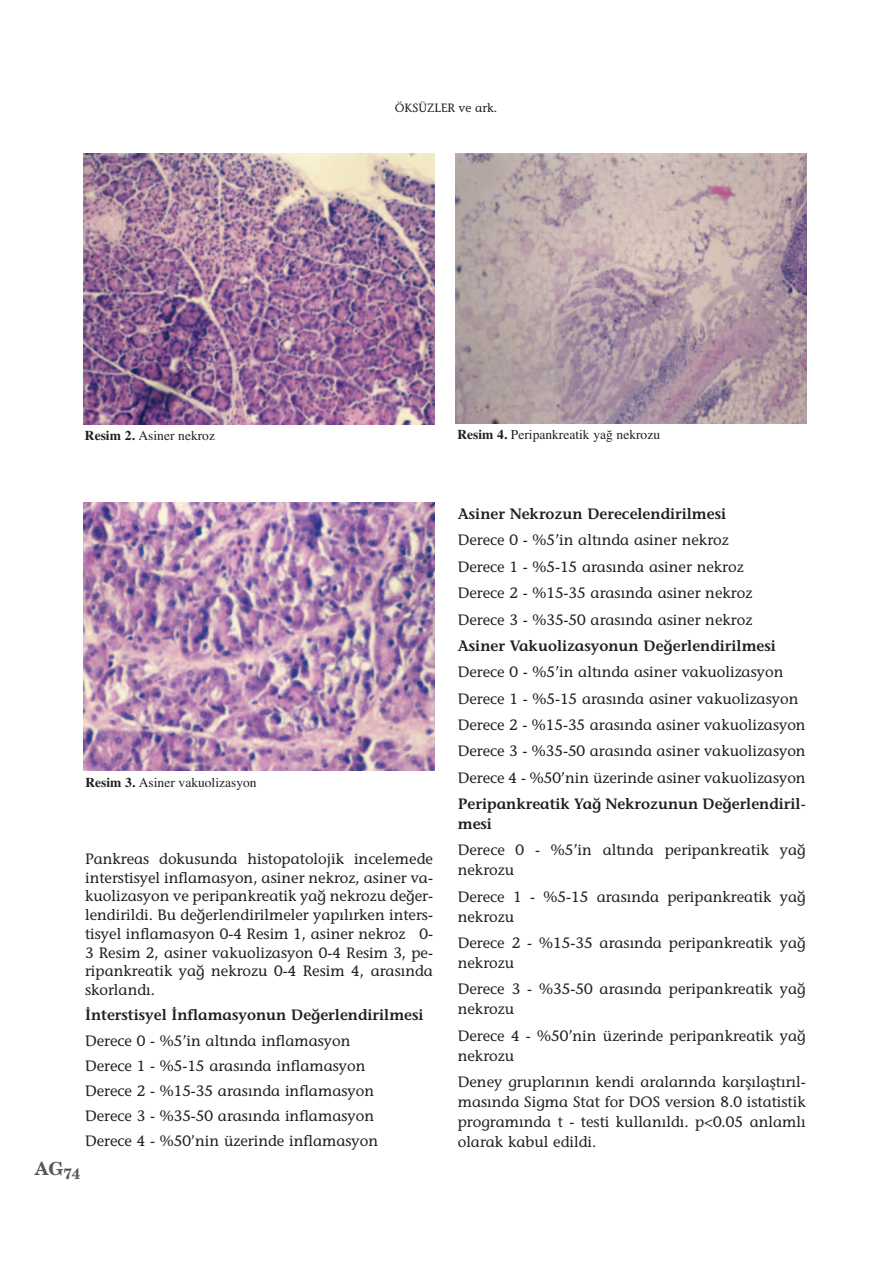
<style>
.page{position:relative;width:893px;height:1263px;background:#fff}
.page>*{position:absolute;margin:0;border:0;box-sizing:border-box;transform-origin:0 0}
.t1{font:700 18px "New Century Schlbk TR";color:#57585a}
.t2{font:15px/20px "Stone Informal";color:#231f20}
.t3{font:600 15px/20px "Stone Informal";color:#231f20}
.t4{font:13.5px "Times TR Plain";color:#231f20}
.t5{font:12px "Stone Informal";color:#231f20}
.s1{font-family:"Times TR Bold"}
</style>
<div class="page">
<img style="left:84px;top:153px;width:350px;height:271px">
<img style="left:84px;top:503px;width:351px;height:268px">
<img style="left:456px;top:153px;width:350px;height:271px">
<p class="t4" style="left:85px;top:431px;width:131px"><span class="s1">Resim 2.</span> Asiner nekroz</p>
<p class="t5" style="left:395px;top:103px;width:104px">ÖKSÜZLER ve ark.</p>
<p class="t4" style="left:457px;top:430px;width:204px"><span class="s1">Resim 4.</span> Peripankreatik yağ nekrozu</p>
<p class="t4" style="left:85px;top:778px;width:173px"><span class="s1">Resim 3.</span> Asiner vakuolizasyon</p>
<p class="t2" style="left:85px;top:851px;width:349px;line-height:18.8px;text-align:justify">Pankreas dokusunda histopatolojik incelemede interstisyel inflamasyon, asiner nekroz, asiner va&shy;kuolizasyon ve peripankreatik yağ nekrozu değer&shy;lendirildi. Bu değerlendirilmeler yapılırken inters&shy;tisyel inflamasyon 0-4 Resim 1, asiner nekroz 0- 3 Resim 2, asiner vakuolizasyon 0-4 Resim 3, pe&shy;ripankreatik yağ nekrozu 0-4 Resim 4, arasında skorlandı.</p>
<p class="t3" style="left:85px;top:1007px;width:340px">İnterstisyel İnflamasyonun Değerlendirilmesi</p>
<p class="t2" style="left:85px;top:1029px;width:294px;line-height:25.2px">Derece 0 - %5’in altında inflamasyon Derece 1 - %5-15 arasında inflamasyon Derece 2 - %15-35 arasında inflamasyon Derece 3 - %35-50 arasında inflamasyon Derece 4 - %50’nin üzerinde inflamasyon</p>
<p class="t1" style="left:35px;top:1160px;width:47px">AG<sub>74</sub></p>
<p class="t3" style="left:458px;top:505px;width:270px">Asiner Nekrozun Derecelendirilmesi</p>
<p class="t2" style="left:458px;top:529px;width:296px;line-height:26.4px">Derece 0 - %5’in altında asiner nekroz Derece 1 - %5-15 arasında asiner nekroz Derece 2 - %15-35 arasında asiner nekroz Derece 3 - %35-50 arasında asiner nekroz</p>
<p class="t3" style="left:458px;top:637px;width:320px">Asiner Vakuolizasyonun Değerlendirilmesi</p>
<p class="t2" style="left:458px;top:660px;width:349px;line-height:26.4px">Derece 0 - %5’in altında asiner vakuolizasyon Derece 1 - %5-15 arasında asiner vakuolizasyon Derece 2 - %15-35 arasında asiner vakuolizasyon Derece 3 - %35-50 arasında asiner vakuolizasyon Derece 4 - %50’nin üzerinde asiner vakuolizasyon</p>
<p class="t3" style="left:458px;top:795px;width:349px">Peripankreatik Yağ Nekrozunun Değerlendiril&shy;mesi</p>
<p class="t2" style="left:458px;top:842px;width:349px">Derece 0 - %5’in altında peripankreatik yağ nekrozu</p>
<p class="t2" style="left:458px;top:888px;width:349px">Derece 1 - %5-15 arasında peripankreatik yağ nekrozu</p>
<p class="t2" style="left:458px;top:934px;width:349px">Derece 2 - %15-35 arasında peripankreatik yağ nekrozu</p>
<p class="t2" style="left:458px;top:981px;width:349px">Derece 3 - %35-50 arasında peripankreatik yağ nekrozu</p>
<p class="t2" style="left:458px;top:1027px;width:349px">Derece 4 - %50’nin üzerinde peripankreatik yağ nekrozu</p>
<p class="t2" style="left:458px;top:1073px;width:349px;text-align:justify">Deney gruplarının kendi aralarında karşılaştırıl&shy;masında Sigma Stat for DOS version 8.0 istatistik programında t - testi kullanıldı. p&lt;0.05 anlamlı olarak kabul edildi.</p>
</div>
